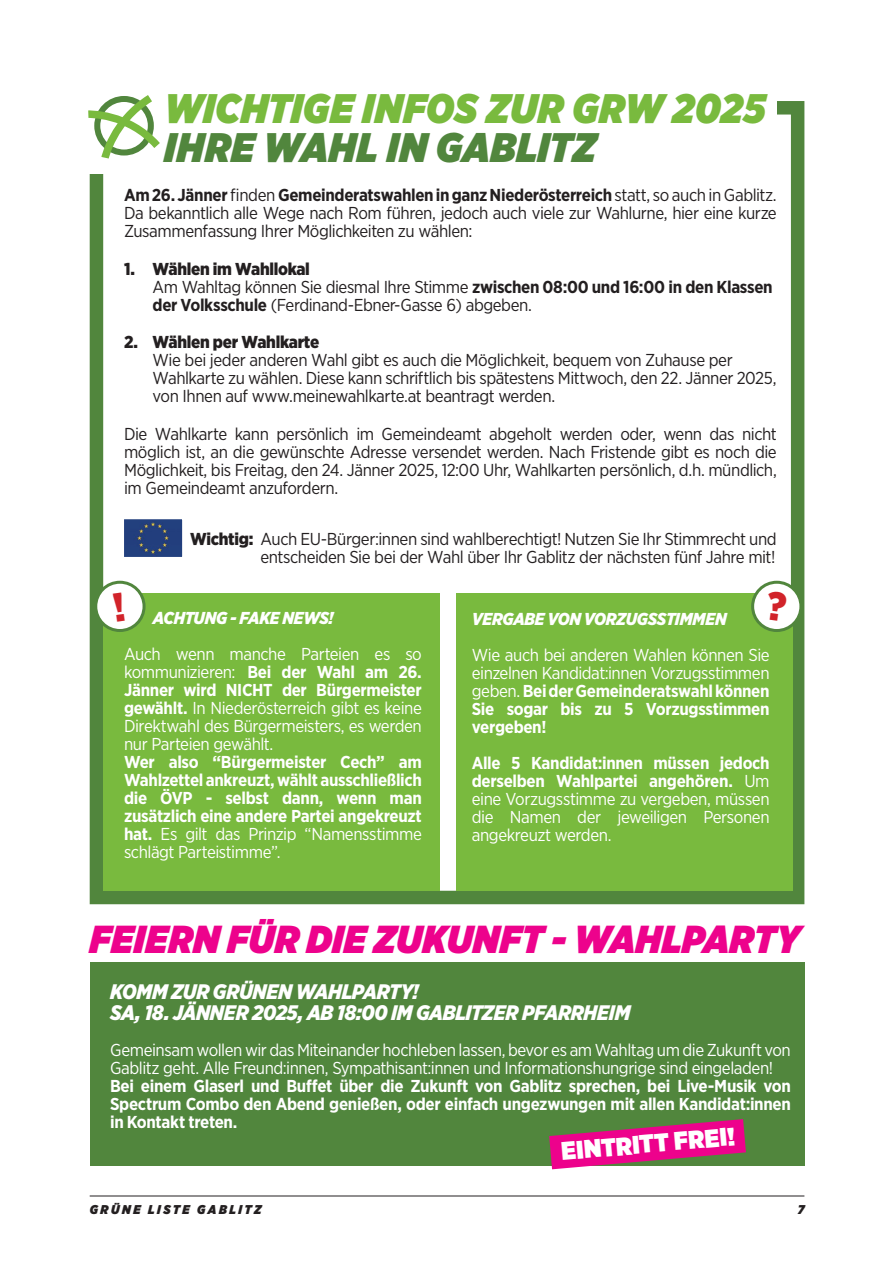
<style>
.page{position:relative;width:892px;height:1263px;background:#fff}
.page>*{position:absolute;margin:0;border:0;box-sizing:border-box;transform-origin:0 0}
.t1{font:italic 900 41.25px "Gotham Narrow";letter-spacing:.01em;color:#79ba3e}
.t2{font:italic 900 41.25px "Gotham Narrow";letter-spacing:.01em;color:#51863d}
.t3{font:italic 900 39px "Gotham Narrow";letter-spacing:.01em;color:#ed028c}
.t4{font:900 37.5px "Gotham Narrow";color:#fff}
.t5{font:900 25.5px "Gotham Narrow";color:#fff}
.t6{font:italic 900 21px/21px "Gotham Narrow";letter-spacing:-.025em;color:#fff}
.t7{font:17.25px/18px "Gotham Narrow";letter-spacing:-.025em;color:#231f20;text-align:justify}
.t8{font:17.25px/18px "Gotham Narrow";letter-spacing:-.025em;color:#fff;text-align:justify}
.t9{font:700 17.25px/18px "Gotham Narrow";letter-spacing:-.02em;color:#fff;text-align:justify}
.t10{font:italic 900 17.25px "Gotham Narrow";letter-spacing:-.025em;color:#fff}
.t11{font:900 17.25px "Gotham Narrow";letter-spacing:-.015em;color:#231f20}
.t12{font:italic 900 12.75px "Gotham Narrow";letter-spacing:.195em;color:#231f20}
.s1{font-weight:700}
.s2{font-weight:900}
.s3{font-weight:400}
</style>
<div class="page">
<hr style="left:90px;top:1195px;width:714px;height:1px;background:#231f20">
<div style="left:90px;top:101px;width:714px;height:803px;border:14px solid #51863d"></div>
<div style="left:80px;top:41px;width:696px;height:133px;background:#fff"></div>
<svg style="left:88px;top:95px;width:72px;height:64px"></svg>
<div style="left:103px;top:593px;width:336px;height:297px;background:#79ba3e"></div>
<div style="left:456px;top:593px;width:336px;height:297px;background:#79ba3e"></div>
<div style="left:752px;top:582px;width:48px;height:48px;background:#fff;border-radius:50%"></div>
<div style="left:751px;top:581px;width:51px;height:51px;border:3px solid #51863d;border-radius:50%"></div>
<div style="left:96px;top:582px;width:48px;height:48px;background:#fff;border-radius:50%"></div>
<div style="left:94px;top:581px;width:51px;height:51px;border:3px solid #51863d;border-radius:50%"></div>
<div style="left:90px;top:962px;width:714px;height:203px;background:#51863d"></div>
<svg style="left:549px;top:1119px;width:197px;height:50px"></svg>
<img style="left:125px;top:520px;width:56px;height:36px">
<div style="left:121px;top:516px;width:64px;height:44px;border:3px solid #fff"></div>
<h1 class="t1" style="left:164px;top:80px;width:602px">WICHTIGE INFOS ZUR GRW 2025</h1>
<h1 class="t2" style="left:164px;top:119px;width:433px">IHRE WAHL IN GABLITZ</h1>
<p class="t7" style="left:124px;top:186px;width:654px"><span class="s1">Am 26. Jänner</span> finden <span class="s1">Gemeinderatswahlen in ganz Niederösterreich</span> statt, so auch in Gablitz.<br>Da bekanntlich alle Wege nach Rom führen, jedoch auch viele zur Wahlurne, hier eine kurze Zusammenfassung Ihrer Möglichkeiten zu wählen:</p>
<p class="t7" style="left:152px;top:259px;width:621px;text-align:left;text-indent:-28px"><span class="s2">1. Wählen im Wahllokal<br></span>Am Wahltag können Sie diesmal Ihre Stimme <span class="s1">zwischen 08:00 und 16:00 in den Klassen der Volksschule</span> (Ferdinand-Ebner-Gasse 6) abgeben.</p>
<p class="t11" style="left:124px;top:331px;width:197px">2. Wählen per Wahlkarte</p>
<p class="t7" style="left:152px;top:351px;width:625px;text-align:left">Wie bei jeder anderen Wahl gibt es auch die Möglichkeit, bequem von Zuhause per<br>Wahlkarte zu wählen. Diese kann schriftlich bis spätestens Mittwoch, den 22. Jänner 2025, von Ihnen auf www.meinewahlkarte.at beantragt werden.</p>
<p class="t7" style="left:124px;top:424px;width:654px">Die Wahlkarte kann persönlich im Gemeindeamt abgeholt werden oder, wenn das nicht möglich ist, an die gewünschte Adresse versendet werden. Nach Fristende gibt es noch die Möglichkeit, bis Freitag, den 24. Jänner 2025, 12:00 Uhr, Wahlkarten persönlich, d.h. mündlich, im Gemeindeamt anzufordern.</p>
<p class="t7" style="left:190px;top:529px;width:588px;text-align:right"><span class="s2">Wichtig:</span> Auch EU-Bürger:innen sind wahlberechtigt! Nutzen Sie Ihr Stimmrecht und entscheiden Sie bei der Wahl über Ihr Gablitz der nächsten fünf Jahre mit!</p>
<p class="t10" style="left:153px;top:607px;width:182px">ACHTUNG - FAKE NEWS!</p>
<p class="t8" style="left:124px;top:645px;width:299px">Auch wenn manche Parteien es so kommunizieren: <span class="s1">Bei der Wahl am 26.<br>Jänner wird NICHT der Bürgermeister gewählt.</span> In Niederösterreich gibt es keine Direktwahl des Bürgermeisters, es werden nur Parteien gewählt.</p>
<p class="t9" style="left:124px;top:753px;width:299px">Wer also “Bürgermeister Cech” am Wahlzettel ankreuzt, wählt ausschließlich die ÖVP - selbst dann, wenn man zusätzlich eine andere Partei angekreuzt hat. <span class="s3">Es gilt das Prinzip “Namensstimme schlägt Parteistimme”.</span></p>
<p class="t10" style="left:472px;top:607px;width:256px">VERGABE VON VORZUGSSTIMMEN</p>
<p class="t8" style="left:472px;top:645px;width:299px">Wie auch bei anderen Wahlen können Sie einzelnen Kandidat:innen Vorzugsstimmen geben. <span class="s1">Bei der Gemeinderatswahl können Sie sogar bis zu 5 Vorzugsstimmen vergeben!</span></p>
<p class="t8" style="left:472px;top:753px;width:299px"><span class="s1">Alle 5 Kandidat:innen müssen jedoch derselben Wahlpartei angehören.</span> Um eine Vorzugsstimme zu vergeben, müssen die Namen der jeweiligen Personen angekreuzt werden.</p>
<h2 class="t3" style="left:90px;top:912px;width:712px">FEIERN FÜR DIE ZUKUNFT - WAHLPARTY</h2>
<p class="t6" style="left:110px;top:980px;width:522px">KOMM ZUR GRÜNEN WAHLPARTY!<br>SA, 18. JÄNNER 2025, AB 18:00 IM GABLITZER PFARRHEIM</p>
<p class="t8" style="left:110px;top:1040px;width:682px">Gemeinsam wollen wir das Miteinander hochleben lassen, bevor es am Wahltag um die Zukunft von<br>Gablitz geht. Alle Freund:innen, Sympathisant:innen und Informationshungrige sind eingeladen!</p>
<p class="t9" style="left:110px;top:1076px;width:682px">Bei einem Glaserl und Buffet über die Zukunft von Gablitz sprechen, bei Live-Musik von Spectrum Combo den Abend genießen, oder einfach ungezwungen mit allen Kandidat:innen in Kontakt treten.</p>
<h3 class="t5" style="left:560px;top:1134px;width:176px;rotate:-5deg">EINTRITT FREI!</h3>
<h3 class="t4" style="left:614px;top:993px;width:23px">8</h3>
<p class="t12" style="left:90px;top:1201px;width:173px">GRÜNE LISTE GABLITZ</p>
<p class="t12" style="left:797px;top:1201px;width:8px">7</p>
</div>
